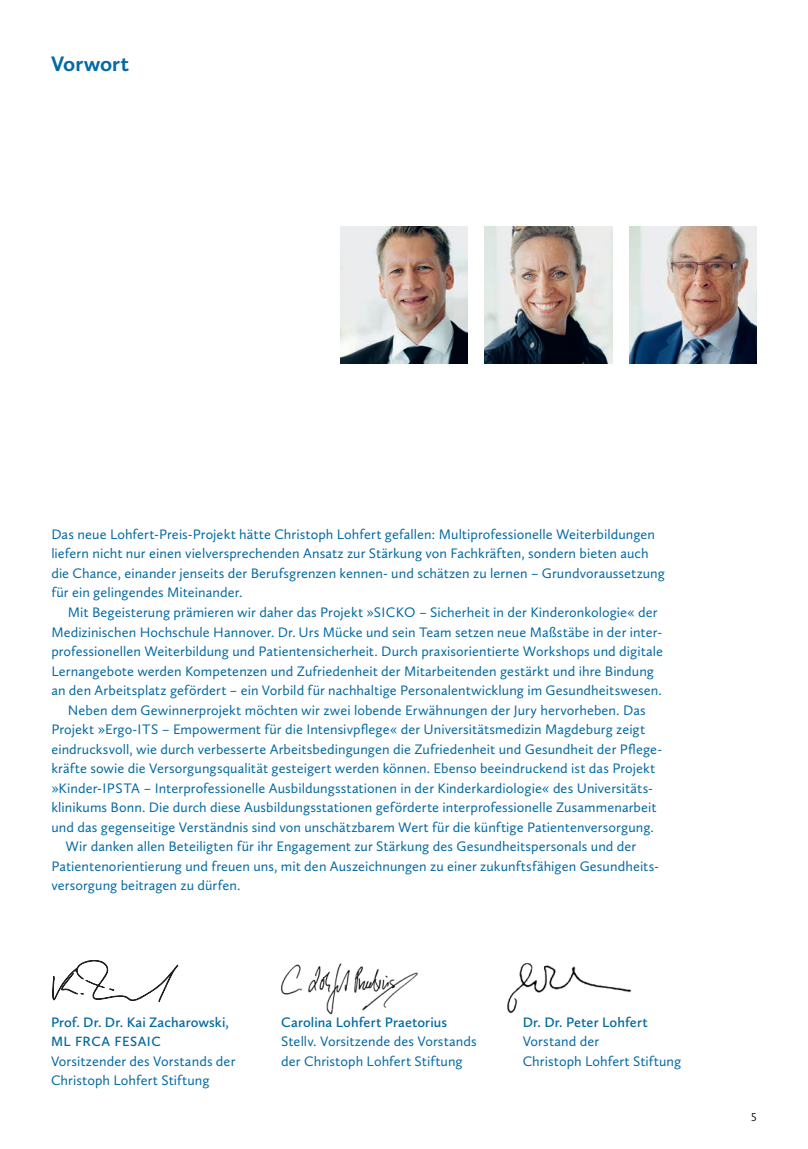
<style>
.page{position:relative;width:808px;height:1149px;background:#fff}
.page>*{position:absolute;margin:0;border:0;box-sizing:border-box;transform-origin:0 0}
.t1{font:700 21.75px "Calluna Sans";color:#056aa2}
.t2{font:14.25px/19.5px "Calluna Sans";letter-spacing:.005em;color:#056aa2}
.t3{font:600 14.25px "Calluna Sans";letter-spacing:.005em;color:#056aa2}
.t4{font:600 13.8px "Calluna Sans";letter-spacing:.035em;color:#056aa2}
.t5{font:12px "Calluna Sans";color:#231f20}
</style>
<div class="page">
<img style="left:507px;top:963px;width:125px;height:51px">
<img style="left:281px;top:963px;width:137px;height:51px">
<svg style="left:52px;top:960px;width:126px;height:42px"></svg>
<img style="left:629px;top:226px;width:128px;height:137px">
<img style="left:340px;top:226px;width:128px;height:137px">
<img style="left:485px;top:226px;width:127px;height:137px">
<h1 class="t1" style="left:51px;top:50px;width:80px">Vorwort</h1>
<p class="t2" style="left:51px;top:524px;width:615px">Das neue Lohfert-Preis-Projekt hätte Christoph Lohfert gefallen: Multiprofessionelle Weiterbildungen liefern nicht nur einen vielversprechenden Ansatz zur Stärkung von Fachkräften, sondern bieten auch die Chance, einander jenseits der Berufsgrenzen kennen- und schätzen zu lernen – Grundvoraussetzung für ein gelingendes Miteinander.</p>
<p class="t2" style="left:68px;top:602px;width:591px">Mit Begeisterung prämieren wir daher das Projekt »SICKO – Sicherheit in der Kinderonkologie« der</p>
<p class="t2" style="left:51px;top:621px;width:611px">Medizinischen Hochschule Hannover. Dr. Urs Mücke und sein Team setzen neue Maßstäbe in der inter-</p>
<p class="t2" style="left:51px;top:641px;width:613px">professionellen Weiterbildung und Patientensicherheit. Durch praxisorientierte Workshops und digitale</p>
<p class="t2" style="left:51px;top:660px;width:604px">Lernangebote werden Kompetenzen und Zufriedenheit der Mitarbeitenden gestärkt und ihre Bindung</p>
<p class="t2" style="left:51px;top:680px;width:612px">an den Arbeitsplatz gefördert – ein Vorbild für nachhaltige Personalentwicklung im Gesundheitswesen.</p>
<p class="t2" style="left:68px;top:699px;width:579px">Neben dem Gewinnerprojekt möchten wir zwei lobende Erwähnungen der Jury hervorheben. Das</p>
<p class="t2" style="left:51px;top:719px;width:595px">Projekt »Ergo-ITS – Empowerment für die Intensivpflege« der Universitätsmedizin Magdeburg zeigt</p>
<p class="t2" style="left:51px;top:738px;width:612px">eindrucksvoll, wie durch verbesserte Arbeitsbedingungen die Zufriedenheit und Gesundheit der Pflege-</p>
<p class="t2" style="left:51px;top:758px;width:606px">kräfte sowie die Versorgungsqualität gesteigert werden können. Ebenso beeindruckend ist das Projekt</p>
<p class="t2" style="left:51px;top:777px;width:601px">»Kinder-IPSTA – Interprofessionelle Ausbildungsstationen in der Kinderkardiologie« des Universitäts-</p>
<p class="t2" style="left:51px;top:797px;width:607px">klinikums Bonn. Die durch diese Ausbildungsstationen geförderte interprofessionelle Zusammenarbeit</p>
<p class="t2" style="left:51px;top:816px;width:604px">und das gegenseitige Verständnis sind von unschätzbarem Wert für die künftige Patientenversorgung.</p>
<p class="t2" style="left:66px;top:836px;width:572px">Wir danken allen Beteiligten für ihr Engagement zur Stärkung des Gesundheitspersonals und der</p>
<p class="t2" style="left:51px;top:855px;width:608px">Patientenorientierung und freuen uns, mit den Auszeichnungen zu einer zukunftsfähigen Gesundheits-</p>
<p class="t2" style="left:51px;top:875px;width:191px">versorgung beitragen zu dürfen.</p>
<p class="t3" style="left:51px;top:1013px;width:179px">Prof. Dr. Dr. Kai Zacharowski,</p>
<p class="t4" style="left:51px;top:1032px;width:111px">ML FRCA FESAIC</p>
<p class="t2" style="left:51px;top:1050px;width:186px">Vorsitzender des Vorstands der<br>Christoph Lohfert Stiftung</p>
<p class="t3" style="left:281px;top:1013px;width:167px">Carolina Lohfert Praetorius</p>
<p class="t2" style="left:281px;top:1031px;width:197px">Stellv. Vorsitzende des Vorstands der Christoph Lohfert Stiftung</p>
<p class="t3" style="left:523px;top:1013px;width:127px">Dr. Dr. Peter Lohfert</p>
<p class="t2" style="left:523px;top:1031px;width:160px">Vorstand der<br>Christoph Lohfert Stiftung</p>
<p class="t5" style="left:751px;top:1108px;width:8px">5</p>
</div>
